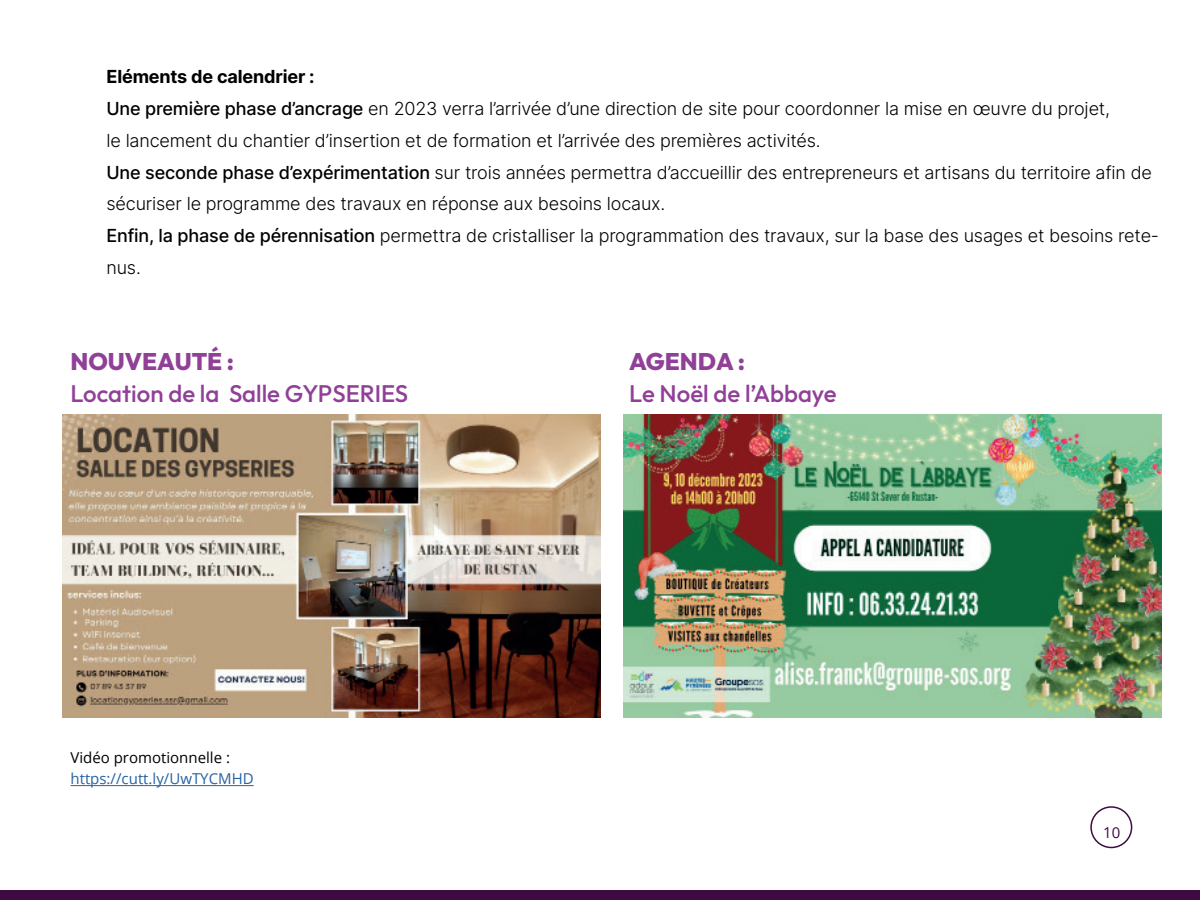
<style>
.page{position:relative;width:1200px;height:900px;background:#fff}
.page>*{position:absolute;margin:0;border:0;box-sizing:border-box;transform-origin:0 0}
.t1{font:500 24px "Outfit";color:#904097}
.t2{font:800 24px "Outfit";color:#904097}
.t3{font:300 18px/32px "Inter";letter-spacing:-.01em;color:#000001}
.t4{font:15px "Open Sans";color:#2763a1}
.t5{font:15px "Open Sans";color:#000001}
.t6{font:15px "Open Sans";color:#3e0b41}
.s1{font-weight:700}
.s2{font-weight:500}
</style>
<div class="page">
<div style="left:0;top:891px;width:1200px;height:9px;background:#3e0b41"></div>
<img style="left:624px;top:415px;width:537px;height:303px">
<img style="left:63px;top:415px;width:537px;height:303px">
<hr style="left:70px;top:785px;width:184px;height:1px;background:#2763a1">
<div style="left:1090px;top:806px;width:42px;height:42px;border:2px solid #3e0b41;border-radius:50%"></div>
<p class="t3" style="left:106px;top:60px;width:1054px"><span class="s1">Eléments de calendrier :<br></span><span class="s2">Une première phase d’ancrage</span> en 2023 verra l’arrivée d’une direction de site pour coordonner la mise en œuvre du projet,<br>le lancement du chantier d’insertion et de formation et l’arrivée des premières activités.<br><span class="s2">Une seconde phase d’expérimentation</span> sur trois années permettra d’accueillir des entrepreneurs et artisans du territoire afin de sécuriser le programme des travaux en réponse aux besoins locaux.<br><span class="s2">Enfin, la phase de pérennisation</span> permettra de cristalliser la programmation des travaux, sur la base des usages et besoins rete&shy;nus.</p>
<h1 class="t2" style="left:70px;top:345px;width:165px">NOUVEAUTÉ :</h1>
<h1 class="t1" style="left:70px;top:378px;width:339px">Location de la Salle GYPSERIES</h1>
<p class="t5" style="left:70px;top:748px;width:161px">Vidéo promotionnelle :</p>
<p class="t4" style="left:70px;top:769px;width:185px">https://cutt.ly/UwTYCMHD</p>
<h1 class="t2" style="left:629px;top:345px;width:117px">AGENDA :</h1>
<h1 class="t1" style="left:629px;top:378px;width:209px">Le Noël de l’Abbaye</h1>
<p class="t6" style="left:1103px;top:822px;width:19px">10</p>
</div>
